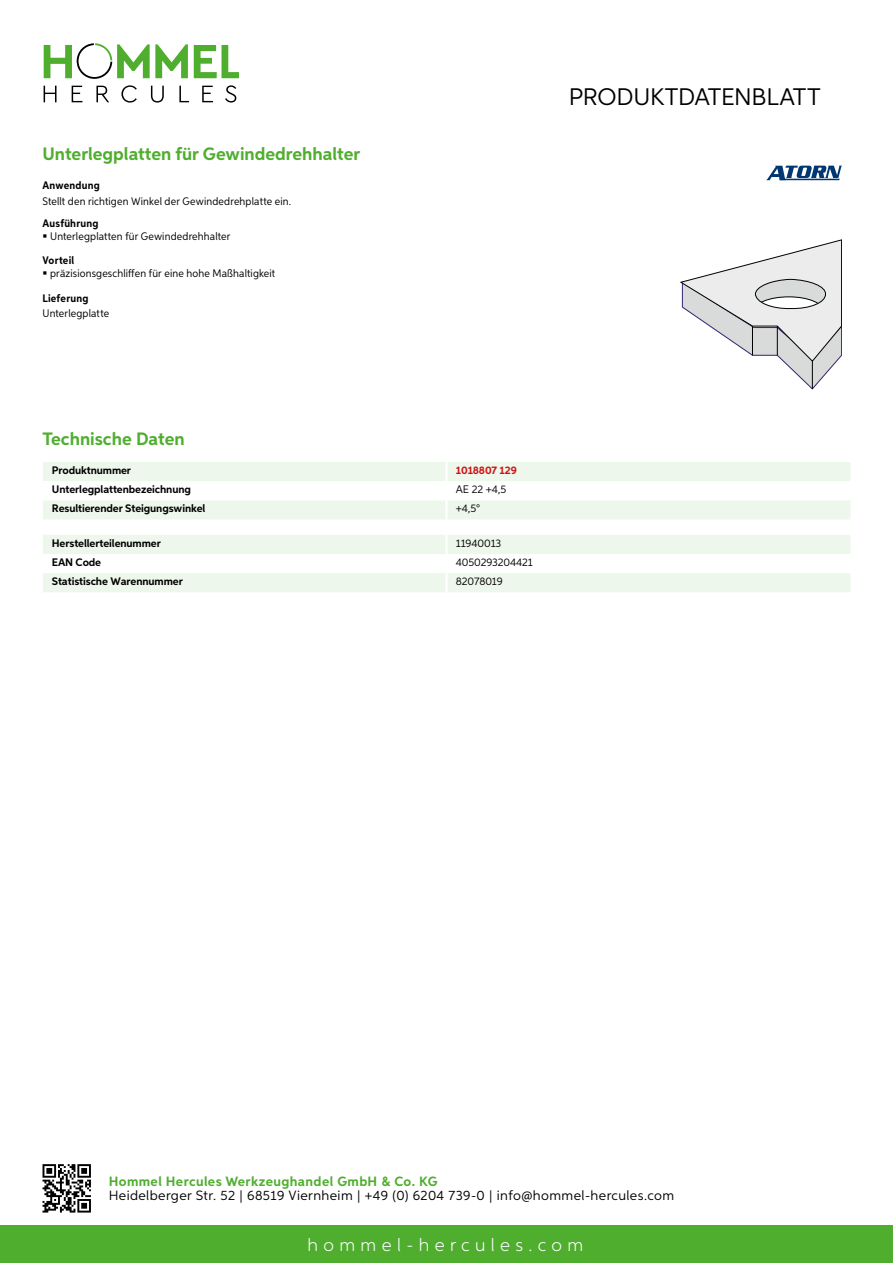
<style>
.page{position:relative;width:893px;height:1263px;background:#fff}
.page>*{position:absolute;margin:0;border:0;box-sizing:border-box;transform-origin:0 0}
.t1{font:24px "Aspira";letter-spacing:-.01em;color:#000}
.t2{font:700 18px "Aspira";color:#50ae2f}
.t3{font:300 18px "Aspira";letter-spacing:.3em;color:#fff}
.t4{font:13.5px "Aspira";letter-spacing:.03em;color:#000}
.t5{font:700 13.5px "Aspira";letter-spacing:.03em;color:#50ae2f}
.t6{font:10.95px "Aspira Nar";letter-spacing:.015em;color:#000}
.t7{font:700 10.95px "Aspira";letter-spacing:-.01em;color:#000}
.t8{font:10.95px "Aspira";letter-spacing:-.01em;color:#000}
.t9{font:700 10.95px "Aspira Nar";letter-spacing:.02em;color:#000}
.t10{font:700 10.95px "Aspira";letter-spacing:-.01em;color:#cd1013}
</style>
<div class="page">
<div style="left:0;top:1226px;width:893px;height:37px;background:#50ae2f"></div>
<svg style="left:43px;top:1164px;width:48px;height:48px"></svg>
<svg style="left:194px;top:45px;width:45px;height:33px"></svg>
<svg style="left:44px;top:43px;width:144px;height:36px"></svg>
<svg style="left:44px;top:86px;width:13px;height:16px"></svg>
<svg style="left:72px;top:86px;width:10px;height:16px"></svg>
<svg style="left:96px;top:86px;width:13px;height:16px"></svg>
<svg style="left:121px;top:85px;width:16px;height:18px"></svg>
<svg style="left:151px;top:86px;width:13px;height:17px"></svg>
<svg style="left:179px;top:86px;width:10px;height:16px"></svg>
<svg style="left:202px;top:86px;width:11px;height:16px"></svg>
<svg style="left:225px;top:85px;width:11px;height:18px"></svg>
<svg style="left:43px;top:462px;width:807px;height:57px"></svg>
<hr style="left:445px;top:500px;width:3px;height:19px;background:#fff">
<svg style="left:43px;top:535px;width:807px;height:57px"></svg>
<hr style="left:445px;top:573px;width:3px;height:19px;background:#fff">
<svg style="left:680px;top:239px;width:162px;height:150px"></svg>
<svg style="left:766px;top:166px;width:76px;height:14px"></svg>
<h2 class="t2" style="left:43px;top:142px;width:319px">Unterlegplatten für Gewindedrehhalter</h2>
<p class="t9" style="left:43px;top:179px;width:59px">Anwendung</p>
<p class="t6" style="left:43px;top:194px;width:250px">Stellt den richtigen Winkel der Gewindedrehplatte ein.</p>
<p class="t9" style="left:43px;top:216px;width:58px">Ausführung</p>
<p class="t6" style="left:50px;top:229px;width:182px">Unterlegplatten für Gewindedrehhalter</p>
<p class="t9" style="left:43px;top:253px;width:33px">Vorteil</p>
<p class="t6" style="left:50px;top:266px;width:227px">präzisionsgeschliffen für eine hohe Maßhaltigkeit</p>
<p class="t9" style="left:43px;top:291px;width:47px">Lieferung</p>
<p class="t6" style="left:43px;top:307px;width:68px">Unterlegplatte</p>
<h1 class="t1" style="left:569px;top:82px;width:253px">Produktdatenblatt</h1>
<h2 class="t2" style="left:43px;top:428px;width:144px">Technische Daten</h2>
<p class="t7" style="left:52px;top:463px;width:81px">Produktnummer</p>
<p class="t10" style="left:456px;top:463px;width:62px">1018807 129</p>
<p class="t7" style="left:52px;top:483px;width:141px">Unterlegplattenbezeichnung</p>
<p class="t8" style="left:456px;top:483px;width:52px">AE 22 +4,5</p>
<p class="t7" style="left:52px;top:502px;width:155px">Resultierender Steigungswinkel</p>
<p class="t8" style="left:456px;top:502px;width:26px">+4,5°</p>
<p class="t7" style="left:52px;top:536px;width:111px">Herstellerteilenummer</p>
<p class="t8" style="left:456px;top:536px;width:47px">11940013</p>
<p class="t7" style="left:52px;top:555px;width:51px">EAN Code</p>
<p class="t8" style="left:456px;top:555px;width:79px">4050293204421</p>
<p class="t7" style="left:52px;top:574px;width:132px">Statistische Warennummer</p>
<p class="t8" style="left:456px;top:575px;width:48px">82078019</p>
<p class="t5" style="left:109px;top:1172px;width:330px">Hommel Hercules Werkzeughandel GmbH &amp; Co. KG</p>
<p class="t4" style="left:109px;top:1187px;width:567px">Heidelberger Str. 52 | 68519 Viernheim | +49 (0) 6204 739-0 | info@hommel-hercules.com</p>
<h2 class="t3" style="left:307px;top:1234px;width:277px">hommel-hercules.com</h2>
</div>
